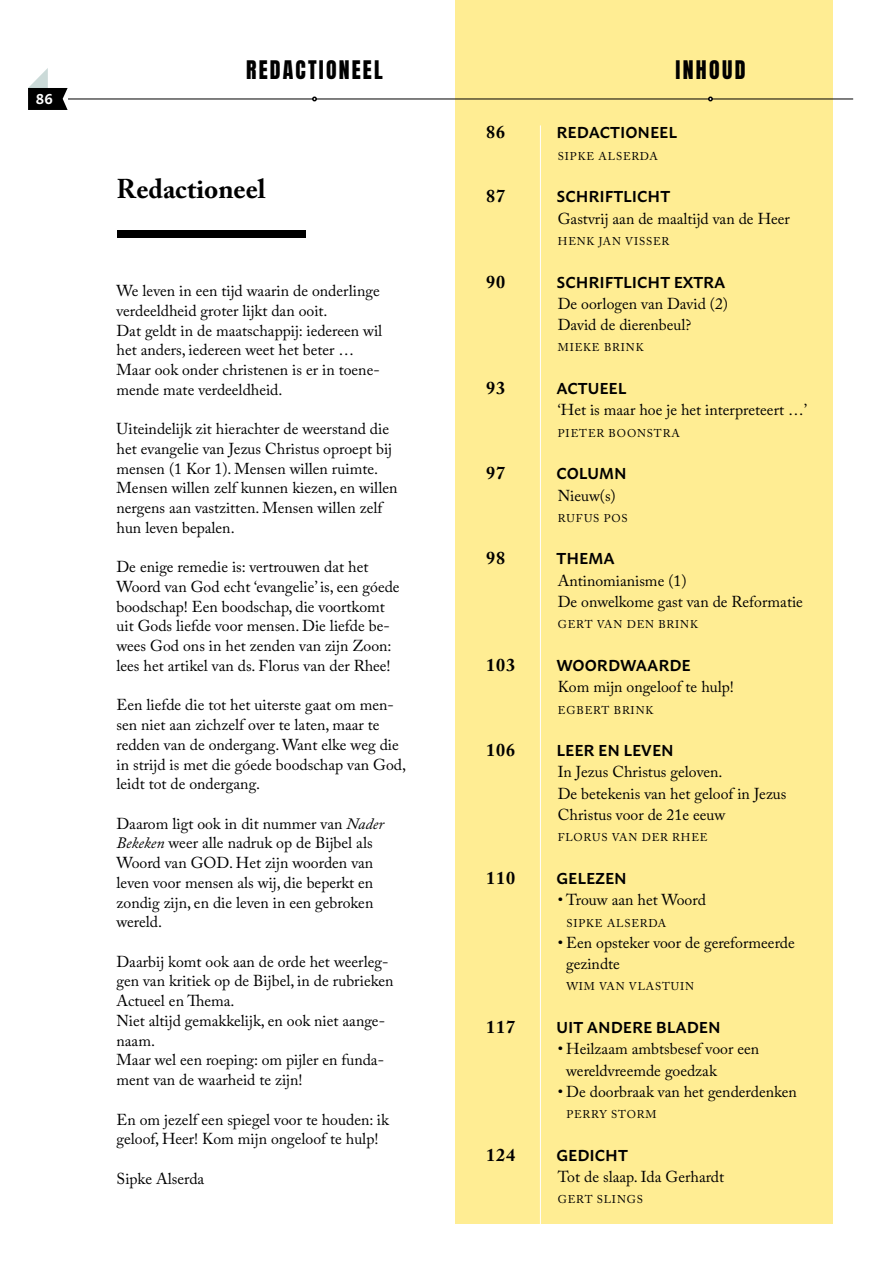
<style>
.page{position:relative;width:893px;height:1263px;background:#fff}
.page>*{position:absolute;margin:0;border:0;box-sizing:border-box;transform-origin:0 0}
.t1{font:700 27px "Adobe Caslon Pro";color:#000}
.t2{font:21.75px "Anton";letter-spacing:.1em;color:#000}
.t3{font:700 18px "Adobe Caslon Pro";letter-spacing:.06em;color:#000}
.t4{font:15.75px/19.6px "Adobe Caslon Pro";color:#000}
.t5{font:600 15.75px "Macho";color:#000}
.t6{font:600 15px "Macho";color:#fff}
.t7{font:11.25px "Adobe Caslon Pro";letter-spacing:.075em;color:#000}
.s1{font-style:italic}
</style>
<div class="page">
<div style="left:455px;top:0;width:378px;height:1223px;background:#ffed93"></div>
<hr style="left:68px;top:99px;width:785px;height:1px;background:#000">
<svg style="left:312px;top:97px;width:5px;height:4px"></svg>
<svg style="left:708px;top:97px;width:5px;height:4px"></svg>
<svg style="left:28px;top:68px;width:40px;height:42px"></svg>
<hr style="left:540px;top:125px;width:1px;height:1138px;background:#fff">
<div style="left:117px;top:230px;width:188px;height:7px;background:#000"></div>
<p class="t6" style="left:36px;top:85px;width:18px">86</p>
<h2 class="t2" style="left:246px;top:59px;width:138px">REDACTIONEEL</h2>
<h2 class="t2" style="left:675px;top:59px;width:72px">INHOUD</h2>
<h1 class="t1" style="left:117px;top:172px;width:151px">Redactioneel</h1>
<p class="t4" style="left:117px;top:281px;width:267px">We leven in een tijd waarin de onderlinge verdeeldheid groter lijkt dan ooit.<br>Dat geldt in de maatschappij: iedereen wil het anders, iedereen weet het beter … Maar ook onder christenen is er in toene&shy;mende mate verdeeldheid.</p>
<p class="t4" style="left:117px;top:419px;width:282px">Uiteindelijk zit hierachter de weerstand die het evangelie van Jezus Christus oproept bij mensen (1 Kor 1). Mensen willen ruimte.<br>Mensen willen zelf kunnen kiezen, en willen nergens aan vastzitten. Mensen willen zelf hun leven bepalen.</p>
<p class="t4" style="left:117px;top:557px;width:285px">De enige remedie is: vertrouwen dat het Woord van God echt ‘evangelie’ is, een góede boodschap! Een boodschap, die voortkomt uit Gods liefde voor mensen. Die liefde be&shy;wees God ons in het zenden van zijn Zoon: lees het artikel van ds. Florus van der Rhee!</p>
<p class="t4" style="left:117px;top:695px;width:291px">Een liefde die tot het uiterste gaat om men&shy;sen niet aan zichzelf over te laten, maar te redden van de ondergang. Want elke weg die in strijd is met die góede boodschap van God, leidt tot de ondergang.</p>
<p class="t4" style="left:117px;top:813px;width:269px">Daarom ligt ook in dit nummer van <span class="s1">Nader Bekeken</span> weer alle nadruk op de Bijbel als Woord van GOD. Het zijn woorden van leven voor mensen als wij, die beperkt en zondig zijn, en die leven in een gebroken wereld.</p>
<p class="t4" style="left:117px;top:951px;width:279px">Daarbij komt ook aan de orde het weerleg&shy;gen van kritiek op de Bijbel, in de rubrieken<br>Actueel en Thema.<br>Niet altijd gemakkelijk, en ook niet aange&shy;naam.<br>Maar wel een roeping: om pijler en funda&shy;ment van de waarheid te zijn!</p>
<p class="t4" style="left:117px;top:1109px;width:274px">En om jezelf een spiegel voor te houden: ik geloof, Heer! Kom mijn ongeloof te hulp!</p>
<p class="t4" style="left:117px;top:1168px;width:89px">Sipke Alserda</p>
<p class="t3" style="left:486px;top:122px;width:21px">86</p>
<p class="t5" style="left:557px;top:119px;width:122px">REDACTIONEEL</p>
<p class="t7" style="left:558px;top:149px;width:101px">SIPKE ALSERDA</p>
<p class="t3" style="left:486px;top:186px;width:21px">87</p>
<p class="t5" style="left:557px;top:183px;width:115px">SCHRIFTLICHT</p>
<p class="t4" style="left:558px;top:208px;width:234px">Gastvrij aan de maaltijd van de Heer</p>
<p class="t7" style="left:558px;top:234px;width:113px">HENK JAN VISSER</p>
<p class="t3" style="left:486px;top:271px;width:21px">90</p>
<p class="t5" style="left:557px;top:268px;width:170px">SCHRIFTLICHT EXTRA</p>
<p class="t4" style="left:558px;top:293px;width:172px;line-height:21.3px">De oorlogen van David (2)<br>David de dierenbeul?</p>
<p class="t7" style="left:558px;top:341px;width:87px">MIEKE BRINK</p>
<p class="t3" style="left:486px;top:377px;width:21px">93</p>
<p class="t5" style="left:557px;top:374px;width:71px">ACTUEEL</p>
<p class="t4" style="left:558px;top:400px;width:251px">‘Het is maar hoe je het interpreteert …’</p>
<p class="t7" style="left:558px;top:426px;width:123px">PIETER BOONSTRA</p>
<p class="t3" style="left:486px;top:462px;width:21px">97</p>
<p class="t5" style="left:557px;top:460px;width:72px">COLUMN</p>
<p class="t4" style="left:558px;top:485px;width:60px">Nieuw(s)</p>
<p class="t7" style="left:558px;top:511px;width:71px">RUFUS POS</p>
<p class="t3" style="left:486px;top:548px;width:21px">98</p>
<p class="t5" style="left:557px;top:545px;width:60px">THEMA</p>
<p class="t4" style="left:558px;top:570px;width:247px;line-height:21.3px">Antinomianisme (1)<br>De onwelkome gast van de Reformatie</p>
<p class="t7" style="left:558px;top:618px;width:142px">GERT VAN DEN BRINK</p>
<p class="t3" style="left:486px;top:654px;width:31px">103</p>
<p class="t5" style="left:557px;top:651px;width:136px">WOORDWAARDE</p>
<p class="t4" style="left:558px;top:677px;width:178px">Kom mijn ongeloof te hulp!</p>
<p class="t7" style="left:558px;top:703px;width:97px">EGBERT BRINK</p>
<p class="t3" style="left:486px;top:739px;width:31px">106</p>
<p class="t5" style="left:557px;top:736px;width:119px">LEER EN LEVEN</p>
<p class="t4" style="left:558px;top:761px;width:230px;line-height:21.3px">In Jezus Christus geloven.<br>De betekenis van het geloof in Jezus<br>Christus voor de 21e eeuw</p>
<p class="t7" style="left:558px;top:831px;width:151px">FLORUS VAN DER RHEE</p>
<p class="t3" style="left:486px;top:867px;width:31px">110</p>
<p class="t5" style="left:557px;top:864px;width:72px">GELEZEN</p>
<p class="t4" style="left:558px;top:890px;width:150px">• Trouw aan het Woord</p>
<p class="t7" style="left:566px;top:916px;width:101px">SIPKE ALSERDA</p>
<p class="t4" style="left:566px;top:932px;width:230px;line-height:21.3px;text-indent:-9px">• Een opsteker voor de gereformeerde gezindte</p>
<p class="t7" style="left:566px;top:980px;width:129px">WIM VAN VLASTUIN</p>
<p class="t3" style="left:486px;top:1016px;width:31px">117</p>
<p class="t5" style="left:557px;top:1013px;width:166px">UIT ANDERE BLADEN</p>
<p class="t4" style="left:566px;top:1038px;width:194px;line-height:21.3px;text-indent:-9px">• Heilzaam ambtsbesef voor een wereldvreemde goedzak</p>
<p class="t4" style="left:558px;top:1082px;width:241px">• De doorbraak van het genderdenken</p>
<p class="t7" style="left:566px;top:1108px;width:92px">PERRY STORM</p>
<p class="t3" style="left:486px;top:1144px;width:31px">124</p>
<p class="t5" style="left:557px;top:1141px;width:73px">GEDICHT</p>
<p class="t4" style="left:558px;top:1167px;width:168px">Tot de slaap. Ida Gerhardt</p>
<p class="t7" style="left:558px;top:1193px;width:87px">GERT SLINGS</p>
</div>
